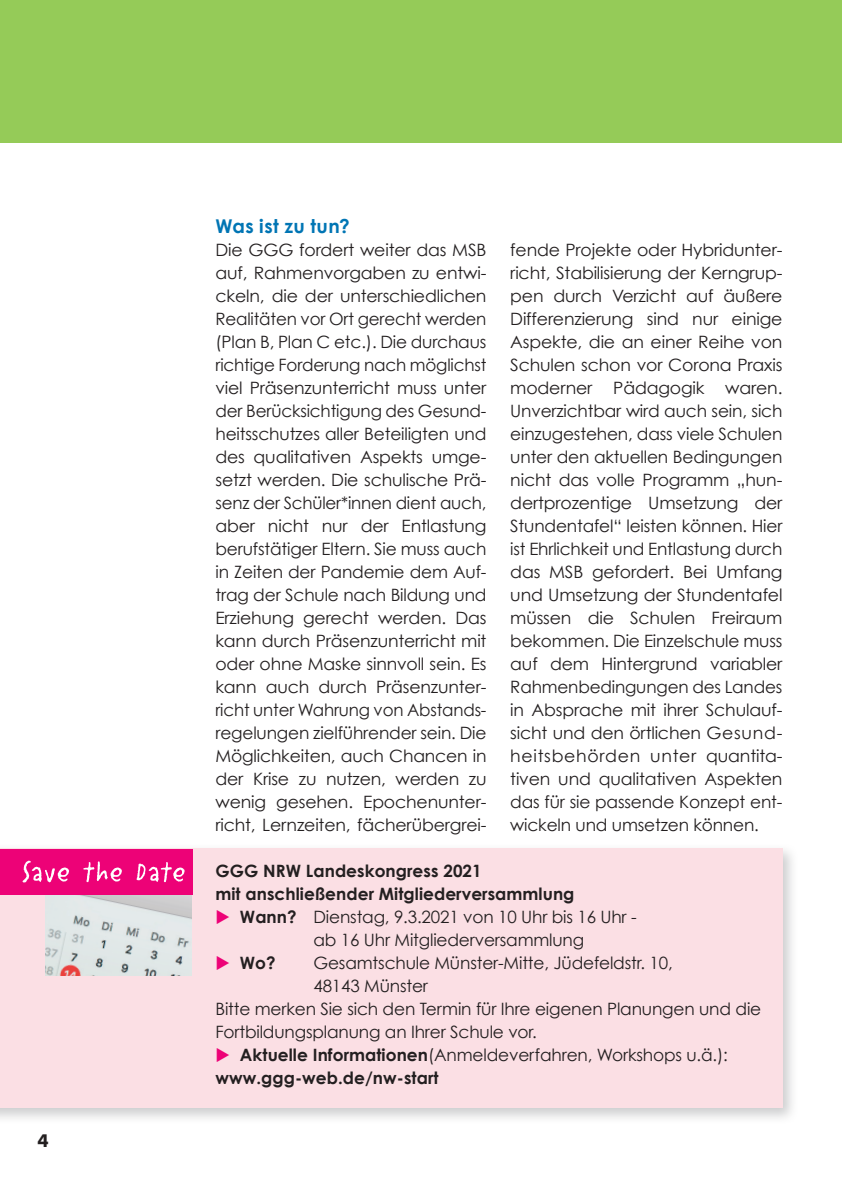
<style>
.page{position:relative;width:842px;height:1191px;background:#fff}
.page>*{position:absolute;margin:0;border:0;box-sizing:border-box;transform-origin:0 0}
.t1{font:700 19px "Century Gothic";letter-spacing:.02em;color:#0075b4}
.t2{font:700 18px "Futura BT";color:#231f20}
.t3{font:17px/23px "Century Gothic";letter-spacing:-.01em;color:#231f20;text-align:justify}
.t4{font:700 17px/23px "Century Gothic";letter-spacing:.005em;color:#231f20}
.s1{color:#ed0277}
.s2{font-weight:700}
.s3{font-weight:400}
</style>
<div class="page">
<div style="left:0;top:0;width:842px;height:143px;background:#95cb58"></div>
<div style="left:0;top:842px;width:799px;height:282px;background:#808285;opacity:.4"></div>
<div style="left:0;top:848px;width:782px;height:259px;background:#fbdfe4"></div>
<img style="left:45px;top:894px;width:146px;height:81px">
<div style="left:0;top:849px;width:192px;height:45px;background:#ed0277"></div>
<svg style="left:23px;top:860px;width:162px;height:22px"></svg>
<p class="t2" style="left:38px;top:1129px;width:13px">4</p>
<p class="t1" style="left:215px;top:214px;width:136px">Was ist zu tun?</p>
<p class="t3" style="left:215px;top:238px;width:273px">Die GGG fordert weiter das MSB auf, Rahmenvorgaben zu entwi&shy;ckeln, die der unterschiedlichen Realitäten vor Ort gerecht werden (Plan B, Plan C etc.). Die durchaus richtige Forderung nach möglichst viel Präsenzunterricht muss unter der Berücksichtigung des Gesund&shy;heitsschutzes aller Beteiligten und des qualitativen Aspekts umge&shy;setzt werden. Die schulische Prä&shy;senz der Schüler*innen dient auch, aber nicht nur der Entlastung berufstätiger Eltern. Sie muss auch in Zeiten der Pandemie dem Auf&shy;trag der Schule nach Bildung und Erziehung gerecht werden. Das kann durch Präsenzunterricht mit oder ohne Maske sinnvoll sein. Es kann auch durch Präsenzunter&shy;richt unter Wahrung von Abstands&shy;regelungen zielführender sein. Die Möglichkeiten, auch Chancen in der Krise zu nutzen, werden zu wenig gesehen. Epochenunter&shy;richt, Lernzeiten, fächerübergrei-</p>
<p class="t3" style="left:510px;top:238px;width:274px">fende Projekte oder Hybridunter&shy;richt, Stabilisierung der Kerngrup&shy;pen durch Verzicht auf äußere Differenzierung sind nur einige Aspekte, die an einer Reihe von Schulen schon vor Corona Praxis moderner Pädagogik waren.<br>Unverzichtbar wird auch sein, sich einzugestehen, dass viele Schulen unter den aktuellen Bedingungen nicht das volle Programm „hun&shy;dertprozentige Umsetzung der Stundentafel“ leisten können. Hier ist Ehrlichkeit und Entlastung durch das MSB gefordert. Bei Umfang und Umsetzung der Stundentafel müssen die Schulen Freiraum bekommen. Die Einzelschule muss auf dem Hintergrund variabler Rahmenbedingungen des Landes in Absprache mit ihrer Schulauf&shy;sicht und den örtlichen Gesund&shy;heitsbehörden unter quantita&shy;tiven und qualitativen Aspekten das für sie passende Konzept ent&shy;wickeln und umsetzen können.</p>
<p class="t4" style="left:215px;top:859px;width:360px">GGG NRW Landeskongress 2021<br>mit anschließender Mitgliederversammlung</p>
<p class="t3" style="left:313px;top:905px;width:325px;text-indent:-98px"><span class="s1">◆</span> <span class="s2">Wann?</span> Dienstag, 9.3.2021 von 10 Uhr bis 16 Uhr - ab 16 Uhr Mitgliederversammlung</p>
<p class="t4" style="left:215px;top:951px;width:62px"><span class="s1">◆</span> Wo?</p>
<p class="t3" style="left:313px;top:951px;width:361px">Gesamtschule Münster-Mitte, Jüdefeldstr. 10,</p>
<p class="t3" style="left:313px;top:974px;width:116px">48143 Münster</p>
<p class="t3" style="left:215px;top:997px;width:547px">Bitte merken Sie sich den Termin für Ihre eigenen Planungen und die</p>
<p class="t3" style="left:215px;top:1020px;width:323px">Fortbildungsplanung an Ihrer Schule vor.</p>
<p class="t4" style="left:215px;top:1043px;width:514px"><span class="s1">◆</span> Aktuelle Informationen<span class="s3">(Anmeldeverfahren, Workshops u.ä.): </span>www.ggg-web.de/nw-start</p>
</div>
